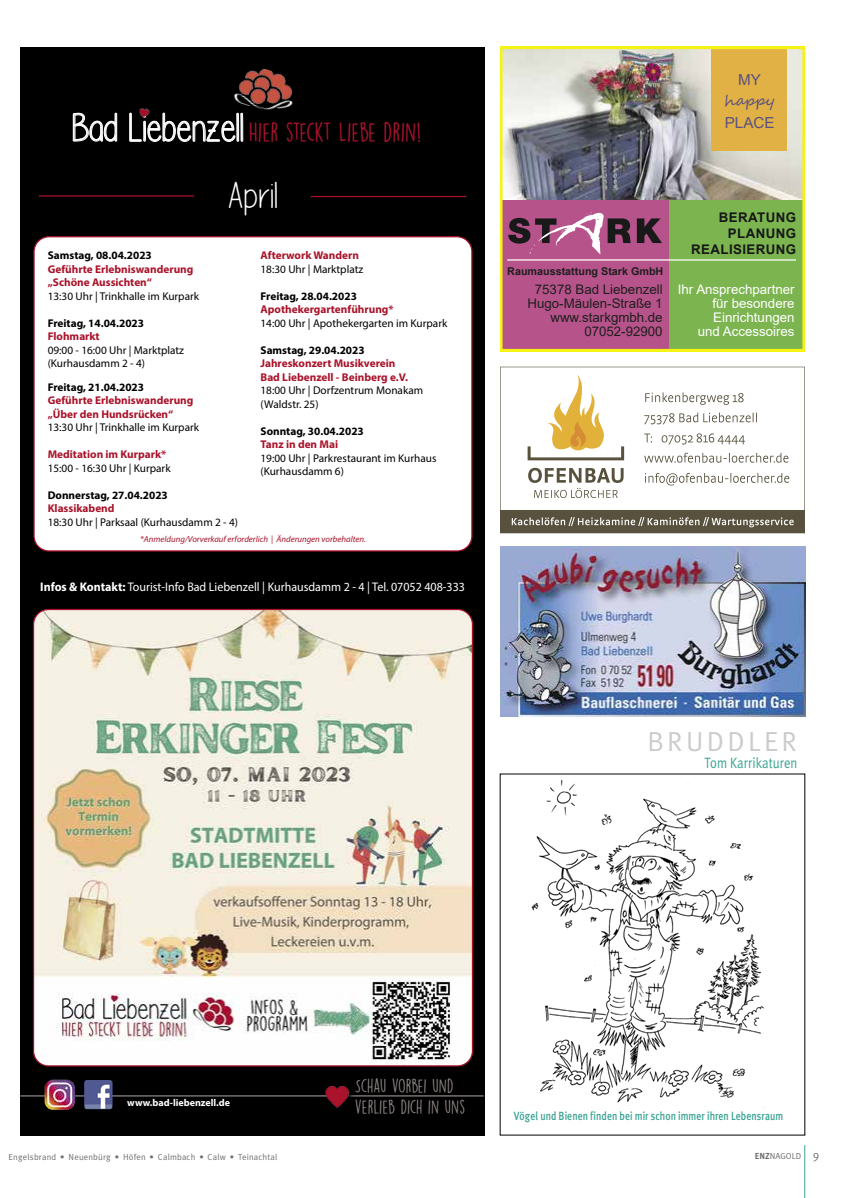
<style>
.page{position:relative;width:844px;height:1198px;background:#fff}
.page>*{position:absolute;margin:0;border:0;box-sizing:border-box;transform-origin:0 0}
.t1{font:37.5px "Please write me a song";color:#fff}
.t2{font:27.5px "Meta Plus Normal";letter-spacing:.12em;color:#cbcbcb}
.t3{font:24.25px "Lemon Yellow Sun";color:#ab132e}
.t4{font:17.5px/21px "Lemon Yellow Sun";color:#8e8785}
.t5{font:15.12px "Arial";color:#5b5180}
.t6{font:15.12px "Segoe Script";color:#5b5180}
.t7{font:15px "Meta Plus Normal";letter-spacing:-.005em;color:#3aa393;scale:.86 1}
.t8{font:13.25px/13.9px "Arial";color:#1f1f1f;text-align:right}
.t9{font:13.25px/13.9px "Arial";color:#fff;text-align:right}
.t10{font:700 13.25px/15.9px "Arial";letter-spacing:.035em;color:#171717;text-align:right}
.t11{font:12.5px "Myriad Pro";color:#fff;scale:.96 1}
.t12{font:500 11.88px "Meta Plus";letter-spacing:.005em;color:#3aa393;scale:.83 1}
.t13{font:11.25px/13.5px "Myriad Pro";color:#000}
.t14{font:700 11.25px/13.5px "Myriad Pro";color:#a9132a}
.t15{font:700 11.25px "Myriad Pro";color:#000}
.t16{font:700 10.75px "Arial";color:#1f1f1f}
.t17{font:700 10px "Myriad Pro";color:#fff}
.t18{font:8.75px "Meta Plus Normal";letter-spacing:.02em;color:#6f6f6f}
.t19{font:italic 8.75px "Myriad Pro";color:#a9132a}
.s1{font-family:"Please write me a song";font-size:40px;color:#fff}
.s2{font-weight:700}
.s3{font-family:"Meta Plus";font-weight:700}
.s4{font-size:11.88px}
</style>
<div class="page">
<hr style="left:804px;top:1145px;width:1px;height:53px;background:#3aa393">
<svg style="left:500px;top:367px;width:304px;height:166px"></svg>
<div style="left:20px;top:47px;width:465px;height:1088px;background:#000"></div>
<hr style="left:39px;top:195px;width:155px;height:1px;background:#a9132a">
<hr style="left:310px;top:196px;width:156px;height:1px;background:#a9132a">
<img style="left:139px;top:108px;width:11px;height:10px">
<img style="left:233px;top:68px;width:60px;height:42px">
<div style="left:34px;top:237px;width:438px;height:314px;background:#fff;border-radius:15px"></div>
<div style="left:33px;top:236px;width:439px;height:315px;border:1px solid #a9132a;border-radius:15px"></div>
<hr style="left:20px;top:1095px;width:463px;height:1px;background:#8e8785">
<div style="left:325px;top:1085px;width:30px;height:27px;background:#000"></div>
<img style="left:324px;top:1086px;width:25px;height:22px">
<img style="left:45px;top:1079px;width:30px;height:30px">
<img style="left:84px;top:1080px;width:28px;height:29px">
<img style="left:34px;top:609px;width:438px;height:457px">
<svg style="left:500px;top:47px;width:304px;height:304px;background:#a7967e"></svg>
<img style="left:500px;top:546px;width:304px;height:170px">
<img style="left:531px;top:779px;width:233px;height:324px">
<h3 class="t3" style="left:73px;top:117px;width:350px"><span class="s1">Bad Liebenzell</span> HIER STECKT LIEBE DRIN!</h3>
<h1 class="t1" style="left:226px;top:175px;width:54px">April</h1>
<p class="t15" style="left:48px;top:248px;width:106px">Samstag, 08.04.2023</p>
<p class="t14" style="left:48px;top:262px;width:147px">Geführte Erlebniswanderung „Schöne Aussichten“</p>
<p class="t13" style="left:48px;top:289px;width:153px">13:30 Uhr | Trinkhalle im Kurpark</p>
<p class="t15" style="left:48px;top:315px;width:98px">Freitag, 14.04.2023</p>
<p class="t14" style="left:48px;top:329px;width:54px">Flohmarkt</p>
<p class="t13" style="left:48px;top:343px;width:138px">09:00 - 16:00 Uhr | Marktplatz (Kurhausdamm 2 - 4)</p>
<p class="t15" style="left:48px;top:380px;width:98px">Freitag, 21.04.2023</p>
<p class="t14" style="left:48px;top:393px;width:147px">Geführte Erlebniswanderung „Über den Hundsrücken“</p>
<p class="t13" style="left:48px;top:420px;width:153px">13:30 Uhr | Trinkhalle im Kurpark</p>
<p class="t14" style="left:48px;top:447px;width:120px">Meditation im Kurpark*</p>
<p class="t13" style="left:48px;top:461px;width:124px">15:00 - 16:30 Uhr | Kurpark</p>
<p class="t15" style="left:48px;top:488px;width:122px">Donnerstag, 27.04.2023</p>
<p class="t14" style="left:48px;top:501px;width:68px">Klassikabend</p>
<p class="t13" style="left:48px;top:515px;width:192px">18:30 Uhr | Parksaal (Kurhausdamm 2 - 4)</p>
<p class="t14" style="left:260px;top:248px;width:100px">Afterwork Wandern</p>
<p class="t13" style="left:260px;top:262px;width:104px">18:30 Uhr | Marktplatz</p>
<p class="t15" style="left:260px;top:288px;width:98px">Freitag, 28.04.2023</p>
<p class="t14" style="left:260px;top:302px;width:134px">Apothekergartenführung*</p>
<p class="t13" style="left:260px;top:316px;width:188px">14:00 Uhr | Apothekergarten im Kurpark</p>
<p class="t15" style="left:260px;top:342px;width:106px">Samstag, 29.04.2023</p>
<p class="t14" style="left:260px;top:356px;width:149px">Jahreskonzert Musikverein<br>Bad Liebenzell - Beinberg e.V.</p>
<p class="t13" style="left:260px;top:383px;width:164px">18:00 Uhr | Dorfzentrum Monakam (Waldstr. 25)</p>
<p class="t15" style="left:260px;top:423px;width:105px">Sonntag, 30.04.2023</p>
<p class="t14" style="left:260px;top:437px;width:79px">Tanz in den Mai</p>
<p class="t13" style="left:260px;top:451px;width:177px">19:00 Uhr | Parkrestaurant im Kurhaus (Kurhausdamm 6)</p>
<p class="t19" style="left:140px;top:534px;width:227px">*Anmeldung/Vorverkauf erforderlich | Änderungen vorbehalten.</p>
<p class="t11" style="left:40px;top:579px;width:444px"><span class="s2">Infos &amp; Kontakt:</span> Tourist-Info Bad Liebenzell | Kurhausdamm 2 - 4 | Tel. 07052 408-333</p>
<h3 class="t5" style="left:738px;top:69px;width:24px">MY</h3>
<h3 class="t6" style="left:724px;top:88px;width:52px">happy</h3>
<h3 class="t5" style="left:724px;top:112px;width:51px">PLACE</h3>
<p class="t16" style="left:507px;top:263px;width:157px">Raumausstattung Stark GmbH</p>
<p class="t8" style="left:527px;top:282px;width:137px">75378 Bad Liebenzell<br>Hugo-Mäulen-Straße 1 www.starkgmbh.de<br>07052-92900</p>
<p class="t10" style="left:691px;top:210px;width:106px">BERATUNG<br>PLANUNG<br>REALISIERUNG</p>
<p class="t9" style="left:677px;top:282px;width:118px">Ihr Ansprechpartner für besondere<br>Einrichtungen<br>und Accessoires</p>
<h2 class="t2" style="left:647px;top:726px;width:151px">BRUDDLER</h2>
<h3 class="t7" style="left:704px;top:754px;width:109px">Tom Karrikaturen</h3>
<p class="t17" style="left:127px;top:1096px;width:104px">www.bad-liebenzell.de</p>
<h3 class="t4" style="left:355px;top:1075px;width:112px">SCHAU VORBEI UND<br>VERLIEB DICH IN UNS</h3>
<p class="t12" style="left:513px;top:1109px;width:326px">Vögel und Bienen finden bei mir schon immer ihren Lebensraum</p>
<p class="t18" style="left:9px;top:1152px;width:270px">Engelsbrand • Neuenbürg • Höfen • Calmbach • Calw • Teinachtal</p>
<p class="t18" style="left:754px;top:1150px;width:66px"><span class="s3">ENZ</span>NAGOLD <span class="s4">9</span></p>
</div>
